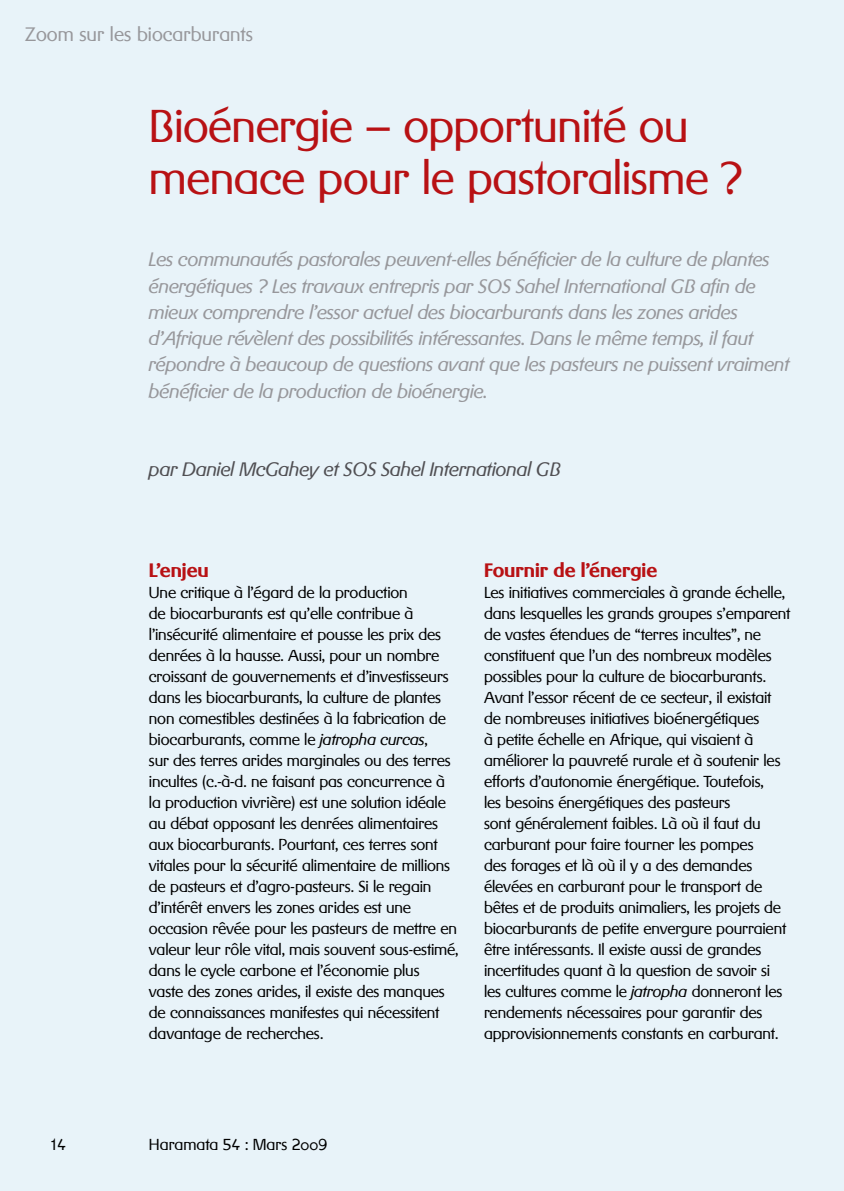
<style>
.page{position:relative;width:844px;height:1191px;background:#fff}
.page>*{position:absolute;margin:0;border:0;box-sizing:border-box;transform-origin:0 0}
.t1{font:300 45.5px/52.5px "Gerstner BQ";letter-spacing:-.01em;color:#b81114}
.t2{font:italic 300 19.25px/26.2px "Gerstner BQ";letter-spacing:-.01em;color:#97979b}
.t3{font:italic 300 19.25px "Gerstner BQ";letter-spacing:-.01em;color:#504f53}
.t4{font:500 19.25px "Gerstner BQ";color:#b81114}
.t5{font:300 19.25px "Gerstner BQ";letter-spacing:.005em;color:#97979b}
.t6{font:300 15.75px/21px "Gerstner BQ";letter-spacing:-.01em;color:#000}
.s1{font-style:italic}
</style>
<div class="page">
<div style="left:0;top:0;width:843px;height:1191px;background:#e8f3f9"></div>
<p class="t5" style="left:25px;top:23px;width:230px">Zoom sur les biocarburants</p>
<h1 class="t1" style="left:149px;top:100px;width:595px">Bioénergie – opportunité ou menace pour le pastoralisme ?</h1>
<p class="t2" style="left:149px;top:246px;width:642px">Les communautés pastorales peuvent-elles bénéficier de la culture de plantes énergétiques ? Les travaux entrepris par SOS Sahel International GB afin de mieux comprendre l’essor actuel des biocarburants dans les zones arides d’Afrique révèlent des possibilités intéressantes. Dans le même temps, il faut répondre à beaucoup de questions avant que les pasteurs ne puissent vraiment bénéficier de la production de bioénergie.</p>
<p class="t3" style="left:149px;top:458px;width:413px">par Daniel McGahey et SOS Sahel International GB</p>
<p class="t4" style="left:149px;top:558px;width:61px">L’enjeu</p>
<p class="t6" style="left:149px;top:581px;width:311px">Une critique à l’égard de la production<br>de biocarburants est qu’elle contribue à l’insécurité alimentaire et pousse les prix des denrées à la hausse. Aussi, pour un nombre croissant de gouvernements et d’investisseurs dans les biocarburants, la culture de plantes non comestibles destinées à la fabrication de biocarburants, comme le <span class="s1">jatropha curcas</span>,<br>sur des terres arides marginales ou des terres incultes (c.-à-d. ne faisant pas concurrence à la production vivrière) est une solution idéale au débat opposant les denrées alimentaires aux biocarburants. Pourtant, ces terres sont vitales pour la sécurité alimentaire de millions de pasteurs et d’agro-pasteurs. Si le regain d’intérêt envers les zones arides est une occasion rêvée pour les pasteurs de mettre en valeur leur rôle vital, mais souvent sous-estimé, dans le cycle carbone et l’économie plus<br>vaste des zones arides, il existe des manques de connaissances manifestes qui nécessitent davantage de recherches.</p>
<p class="t4" style="left:484px;top:558px;width:174px">Fournir de l’énergie</p>
<p class="t6" style="left:484px;top:581px;width:308px">Les initiatives commerciales à grande échelle, dans lesquelles les grands groupes s’emparent de vastes étendues de “terres incultes”, ne constituent que l’un des nombreux modèles possibles pour la culture de biocarburants.<br>Avant l’essor récent de ce secteur, il existait de nombreuses initiatives bioénergétiques<br>à petite échelle en Afrique, qui visaient à améliorer la pauvreté rurale et à soutenir les efforts d’autonomie énergétique. Toutefois,<br>les besoins énergétiques des pasteurs<br>sont généralement faibles. Là où il faut du carburant pour faire tourner les pompes<br>des forages et là où il y a des demandes élevées en carburant pour le transport de bêtes et de produits animaliers, les projets de biocarburants de petite envergure pourraient être intéressants. Il existe aussi de grandes incertitudes quant à la question de savoir si les cultures comme le <span class="s1">jatropha</span> donneront les rendements nécessaires pour garantir des approvisionnements constants en carburant.</p>
<p class="t6" style="left:50px;top:1133px;width:18px">14</p>
<p class="t6" style="left:149px;top:1133px;width:180px">Haramata 54 : Mars 2009</p>
</div>
